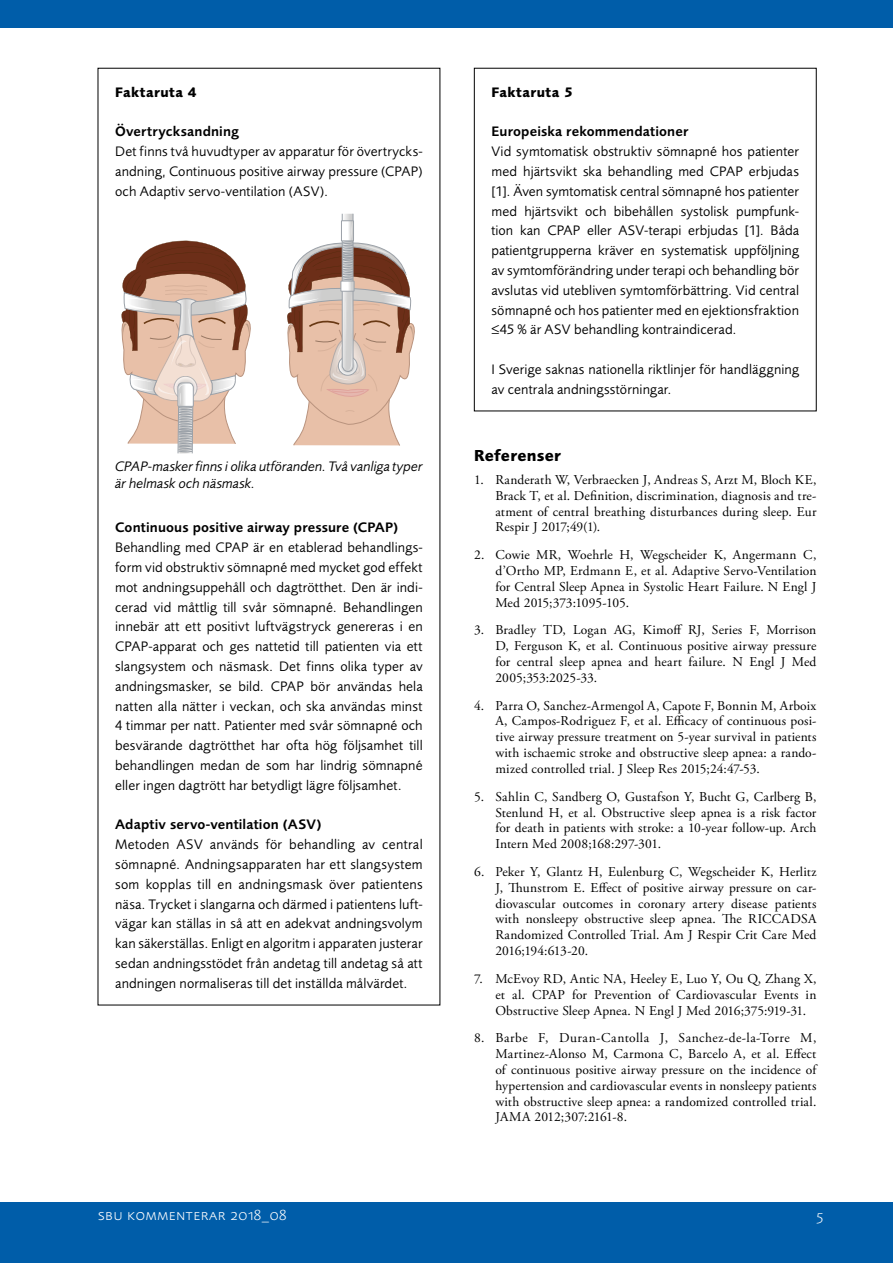
<style>
.page{position:relative;width:893px;height:1263px;background:#fff}
.page>*{position:absolute;margin:0;border:0;box-sizing:border-box;transform-origin:0 0}
.Rubrik_1_i_brödtext{font:700 16.5px "Foundry Sans";letter-spacing:.015em;color:#000}
.t1{font:300 15.45px "Foundry Sans Expert";letter-spacing:.03em;color:#fff}
.Faktaruta_text{font:14.25px/19.8px "Foundry Sans";letter-spacing:.005em;color:#000;text-align:justify}
.Faktaruta_rubrik_1{font:600 14.25px "Foundry Sans";letter-spacing:.01em;color:#000}
.Faktaruta_text-2{font:italic 14.25px/17.1px "Foundry Sans";letter-spacing:-.005em;color:#000}
.Rubrik_tabell__fakta{font:700 14.25px "Foundry Sans";letter-spacing:.025em;color:#000}
.t2{font:13.5px/15.9px "Adobe Garamond Pro";letter-spacing:.01em;color:#000;text-align:justify}
</style>
<div class="page">
<div style="left:0;top:0;width:893px;height:28px;background:#005da9"></div>
<div style="left:0;top:1202px;width:893px;height:61px;background:#005da9"></div>
<svg style="left:121px;top:240px;width:130px;height:214px"></svg>
<svg style="left:287px;top:213px;width:128px;height:233px"></svg>
<p class="Rubrik_tabell__fakta" style="left:115px;top:84px;width:83px">Faktaruta 4</p>
<p class="Faktaruta_rubrik_1" style="left:115px;top:123px;width:125px">Övertrycksandning</p>
<p class="Faktaruta_text" style="left:115px;top:141px;width:309px">Det finns två huvudtyper av apparatur för övertrycks&shy;andning, Continuous positive airway pressure (CPAP) och Adaptiv servo-ventilation (ASV).</p>
<p class="Faktaruta_text-2" style="left:115px;top:457px;width:309px">CPAP-masker finns i olika utföranden. Två vanliga typer är helmask och näsmask.</p>
<p class="Faktaruta_rubrik_1" style="left:115px;top:519px;width:285px">Continuous positive airway pressure (CPAP)</p>
<p class="Faktaruta_text" style="left:115px;top:537px;width:309px">Behandling med CPAP är en etablerad behandlings&shy;form vid obstruktiv sömnapné med mycket god effekt mot andningsuppehåll och dagtrötthet. Den är indi&shy;cerad vid måttlig till svår sömnapné. Behandlingen innebär att ett positivt luftvägstryck genereras i en CPAP-apparat och ges nattetid till patienten via ett slangsystem och näsmask. Det finns olika typer av andningsmasker, se bild. CPAP bör användas hela natten alla nätter i veckan, och ska användas minst 4 timmar per natt. Patienter med svår sömnapné och besvärande dagtrötthet har ofta hög följsamhet till behandlingen medan de som har lindrig sömnapné eller ingen dagtrött har betydligt lägre följsamhet.</p>
<p class="Faktaruta_rubrik_1" style="left:115px;top:816px;width:208px">Adaptiv servo-ventilation (ASV)</p>
<p class="Faktaruta_text" style="left:115px;top:834px;width:309px">Metoden ASV används för behandling av central sömnapné. Andningsapparaten har ett slangsystem som kopplas till en andningsmask över patientens näsa. Trycket i slangarna och därmed i patientens luft&shy;vägar kan ställas in så att en adekvat andningsvolym kan säkerställas. Enligt en algoritm i apparaten justerar sedan andningsstödet från andetag till andetag så att andningen normaliseras till det inställda målvärdet.</p>
<p class="Rubrik_tabell__fakta" style="left:491px;top:84px;width:83px">Faktaruta 5</p>
<p class="Faktaruta_rubrik_1" style="left:491px;top:123px;width:198px">Europeiska rekommendationer</p>
<p class="Faktaruta_text" style="left:491px;top:141px;width:309px">Vid symtomatisk obstruktiv sömnapné hos patienter med hjärtsvikt ska behandling med CPAP erbjudas [1]. Även symtomatisk central sömnapné hos patienter med hjärtsvikt och bibehållen systolisk pumpfunk&shy;tion kan CPAP eller ASV-terapi erbjudas [1]. Båda patientgrupperna kräver en systematisk uppföljning av symtomförändring under terapi och behandling bör avslutas vid utebliven symtomförbättring. Vid central sömnapné och hos patienter med en ejektionsfraktion ≤45 % är ASV behandling kontraindicerad.</p>
<p class="Faktaruta_text" style="left:491px;top:359px;width:309px">I Sverige saknas nationella riktlinjer för handläggning av centrala andningsstörningar.</p>
<h2 class="Rubrik_1_i_brödtext" style="left:474px;top:446px;width:88px">Referenser</h2>
<p class="t2" style="left:495px;top:472px;width:323px;text-indent:-21px">1. Randerath W, Verbraecken J, Andreas S, Arzt M, Bloch KE, Brack T, et al. Definition, discrimination, diagnosis and tre&shy;atment of central breathing disturbances during sleep. Eur Respir J 2017;49(1).</p>
<p class="t2" style="left:495px;top:547px;width:323px;text-indent:-21px">2. Cowie MR, Woehrle H, Wegscheider K, Angermann C, d’Ortho MP, Erdmann E, et al. Adaptive Servo-Ventilation for Central Sleep Apnea in Systolic Heart Failure. N Engl J Med 2015;373:1095-105.</p>
<p class="t2" style="left:495px;top:623px;width:322px;text-indent:-21px">3. Bradley TD, Logan AG, Kimoff RJ, Series F, Morrison D, Ferguson K, et al. Continuous positive airway pressure for central sleep apnea and heart failure. N Engl J Med 2005;353:2025-33.</p>
<p class="t2" style="left:495px;top:698px;width:323px;text-indent:-21px">4. Parra O, Sanchez-Armengol A, Capote F, Bonnin M, Arboix A, Campos-Rodriguez F, et al. Efficacy of continuous posi&shy;tive airway pressure treatment on 5-year survival in patients with ischaemic stroke and obstructive sleep apnea: a rando&shy;mized controlled trial. J Sleep Res 2015;24:47-53.</p>
<p class="t2" style="left:495px;top:789px;width:323px;text-indent:-21px">5. Sahlin C, Sandberg O, Gustafson Y, Bucht G, Carlberg B, Stenlund H, et al. Obstructive sleep apnea is a risk factor for death in patients with stroke: a 10-year follow-up. Arch Intern Med 2008;168:297-301.</p>
<p class="t2" style="left:495px;top:864px;width:323px;text-indent:-21px">6. Peker Y, Glantz H, Eulenburg C, Wegscheider K, Herlitz J, Thunstrom E. Effect of positive airway pressure on car&shy;diovascular outcomes in coronary artery disease patients with nonsleepy obstructive sleep apnea. The RICCADSA Randomized Controlled Trial. Am J Respir Crit Care Med 2016;194:613-20.</p>
<p class="t2" style="left:495px;top:971px;width:323px;text-indent:-21px">7. McEvoy RD, Antic NA, Heeley E, Luo Y, Ou Q, Zhang X, et al. CPAP for Prevention of Cardiovascular Events in Obstructive Sleep Apnea. N Engl J Med 2016;375:919-31.</p>
<p class="t2" style="left:495px;top:1030px;width:323px;text-indent:-21px">8. Barbe F, Duran-Cantolla J, Sanchez-de-la-Torre M, Martinez-Alonso M, Carmona C, Barcelo A, et al. Effect of continuous positive airway pressure on the incidence of hypertension and cardiovascular events in nonsleepy patients with obstructive sleep apnea: a randomized controlled trial.<br>JAMA 2012;307:2161-8.</p>
<p class="t1" style="left:98px;top:1206px;width:190px">sbu kommenterar 2018_08</p>
<p class="t1" style="left:816px;top:1206px;width:8px">5</p>
</div>
